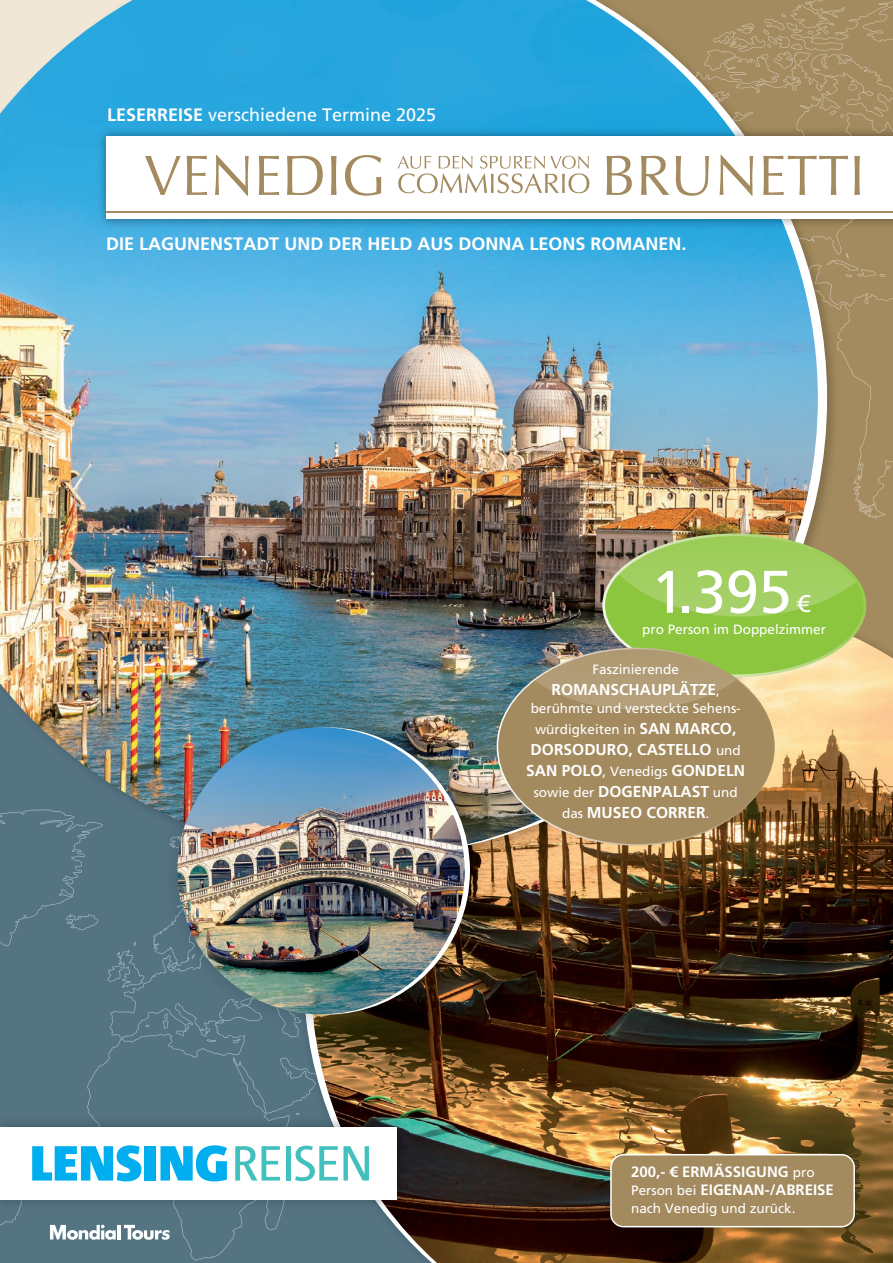
<style>
.page{position:relative;width:893px;height:1263px;background:#fff}
.page>*{position:absolute;margin:0;border:0;box-sizing:border-box;transform-origin:0 0}
.t1{font:60px "Frutiger";color:#fff}
.t2{font:57px "Optima";color:#a38a5f}
.t3{font:24px "Frutiger LT Pro";color:#fff}
.t4{font:700 18px "Frutiger";color:#fff}
.t5{font:18px "Frutiger";color:#fff}
.t6{font:700 15.75px/21px "Frutiger";color:#fff}
.t7{font:700 15px/18.8px "Frutiger";color:#fff}
.t8{font:13.5px/21px "Frutiger";color:#fff;text-align:center}
.s1{font-weight:700}
.s2{font-weight:400;font-size:13.5px}
.s3{font-weight:700;font-size:15.75px}
.s4{font-family:"Frutiger LT Pro"}
</style>
<div class="page">
<svg style="left:1px;top:869px;width:293px;height:392px;background:#567583"></svg>
<img style="left:294px;top:1212px;width:10px;height:51px">
<img style="left:866px;top:589px;width:27px;height:9px">
<img style="left:294px;top:1102px;width:10px;height:12px">
<img style="left:294px;top:1035px;width:10px;height:67px">
<img style="left:311px;top:601px;width:582px;height:662px">
<img style="left:827px;top:0;width:13px;height:1px">
<svg style="left:827px;top:1px;width:66px;height:518px;background:#a38b61"></svg>
<img style="left:491px;top:710px;width:349px;height:159px">
<img style="left:1px;top:0;width:817px;height:857px">
<img style="left:795px;top:126px;width:98px;height:103px">
<img style="left:842px;top:126px;width:51px;height:10px">
<img style="left:797px;top:126px;width:43px;height:10px">
<img style="left:785px;top:126px;width:10px;height:103px">
<img style="left:97px;top:126px;width:688px;height:103px">
<div style="left:106px;top:136px;width:787px;height:83px;background:#fff"></div>
<hr style="left:0;top:0;width:1px;height:1263px;background:#557482">
<hr style="left:106px;top:211px;width:787px;height:2px;background:#a38a5f">
<svg style="left:398px;top:156px;width:191px;height:37px"></svg>
<svg style="left:610px;top:1154px;width:245px;height:73px;background:#a68e65"></svg>
<div style="left:157px;top:869px;width:30px;height:65px;background:#537180"></div>
<img style="left:304px;top:1013px;width:7px;height:22px">
<img style="left:311px;top:869px;width:180px;height:166px">
<img style="left:157px;top:857px;width:21px;height:12px">
<img style="left:469px;top:857px;width:22px;height:12px">
<img style="left:157px;top:706px;width:334px;height:151px">
<img style="left:177px;top:727px;width:288px;height:287px;border-radius:144px">
<svg style="left:534px;top:533px;width:332px;height:177px;background:#95ad5b"></svg>
<svg style="left:497px;top:648px;width:278px;height:198px;background:#a28f65"></svg>
<hr style="left:117px;top:1225px;width:3px;height:14px;background:#fff">
<svg style="left:50px;top:1225px;width:66px;height:15px"></svg>
<svg style="left:124px;top:1225px;width:46px;height:15px"></svg>
<img style="left:239px;top:1114px;width:50px;height:98px">
<img style="left:294px;top:1114px;width:35px;height:98px">
<img style="left:329px;top:1114px;width:7px;height:98px">
<img style="left:336px;top:1114px;width:73px;height:98px">
<div style="left:0;top:1127px;width:397px;height:72px;background:#fff"></div>
<svg style="left:32px;top:1145px;width:109px;height:36px"></svg>
<div style="left:145px;top:1146px;width:11px;height:34px;background:#00aeef"></div>
<svg style="left:160px;top:1145px;width:67px;height:36px"></svg>
<svg style="left:235px;top:1146px;width:45px;height:34px"></svg>
<hr style="left:286px;top:1146px;width:4px;height:34px;background:#42c0bd">
<svg style="left:295px;top:1146px;width:74px;height:35px"></svg>
<h3 class="t5" style="left:107px;top:104px;width:331px"><span class="s1">LESERREISE</span> verschiedene Termine 2025</h3>
<h2 class="t2" style="left:144px;top:142px;width:243px">VENEDIG</h2>
<h2 class="t2" style="left:601px;top:142px;width:265px">BRUNETTI</h2>
<h3 class="t4" style="left:106px;top:233px;width:582px">DIE LAGUNENSTADT UND DER HELD AUS DONNA LEONS ROMANEN.</h3>
<h1 class="t1" style="left:651px;top:557px;width:143px">1.395</h1>
<h3 class="t3" style="left:797px;top:590px;width:15px">€</h3>
<p class="t8" style="left:642px;top:618px;width:185px">pro Person im Doppelzimmer</p>
<p class="t8" style="left:593px;top:659px;width:88px">Faszinierende</p>
<p class="t6" style="left:551px;top:679px;width:170px">ROMANSCHAUPLÄTZE<span class="s2">,</span></p>
<p class="t8" style="left:531px;top:698px;width:212px">berühmte und versteckte Sehens&shy;würdigkeiten in <span class="s3">SAN MARCO,</span></p>
<p class="t6" style="left:526px;top:739px;width:220px">DORSODURO, CASTELLO <span class="s2">und<br></span>SAN POLO<span class="s2">, Venedigs</span> GONDELN</p>
<p class="t8" style="left:534px;top:782px;width:205px">sowie der <span class="s3">DOGENPALAST</span> und</p>
<p class="t6" style="left:562px;top:802px;width:149px"><span class="s2">das</span> MUSEO CORRER<span class="s2">.</span></p>
<p class="t7" style="left:631px;top:1162px;width:204px">200,- <span class="s4">€</span> ERMÄSSIGUNG <span class="s2">pro<br>Person bei</span> EIGENAN-/ABREISE</p>
<p class="t8" style="left:631px;top:1198px;width:166px">nach Venedig und zurück.</p>
</div>
